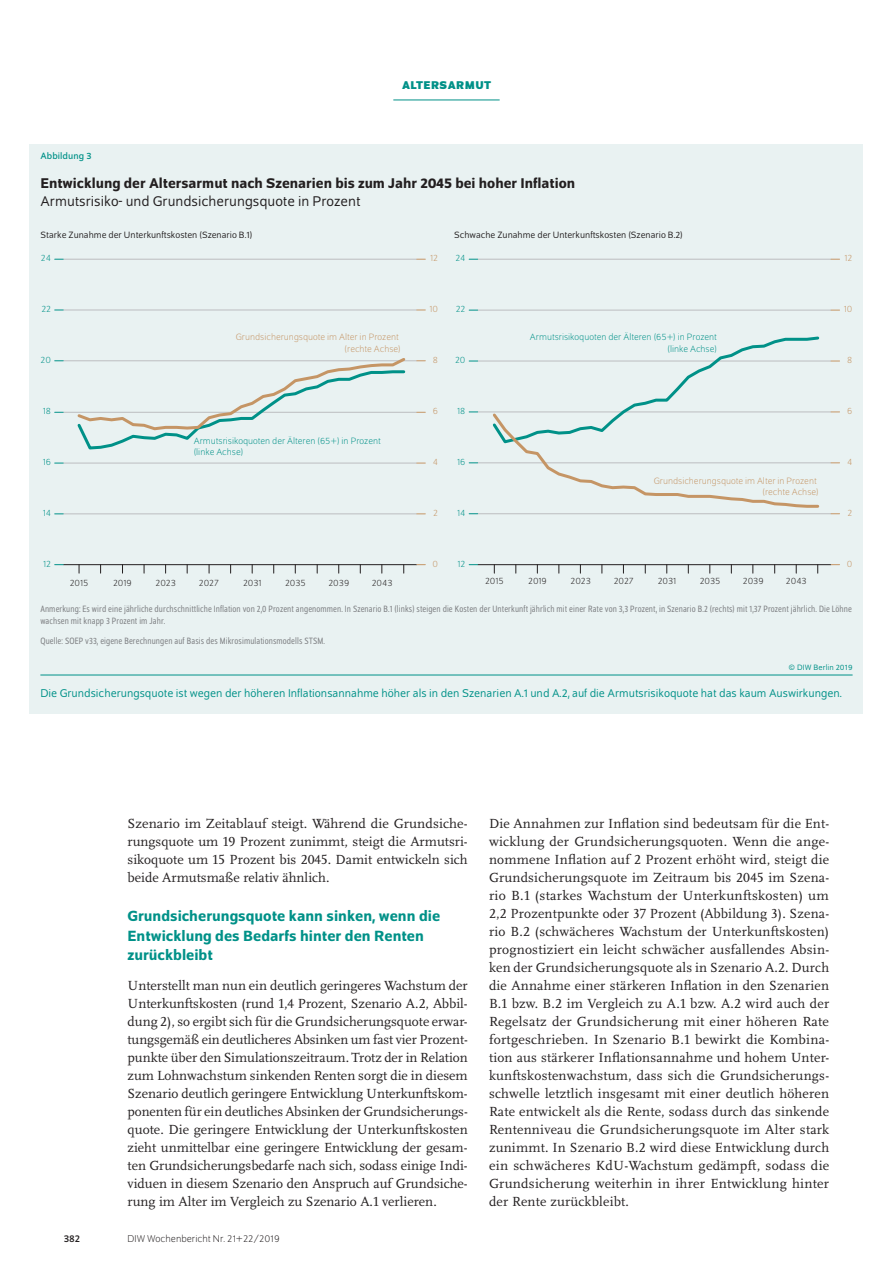
<style>
.page{position:relative;width:893px;height:1263px;background:#fff}
.page>*{position:absolute;margin:0;border:0;box-sizing:border-box;transform-origin:0 0}
.t1{font:500 15.75px/19.5px "Schumpeter";color:#009188}
.t2{font:500 15px "Schumpeter";color:#231f20}
.t3{font:15px "Schumpeter Blond";color:#231f20}
.t4{font:13.8px/18px "Scala Pro";color:#231f20;text-align:justify}
.t5{font:12px "Schumpeter Blond";color:#009188}
.t6{font:700 12px "Schumpeter";color:#009188}
.t7{font:300 10.5px "Schumpeter";color:#231f20}
.t8{font:10.5px "Schumpeter";color:#231f20}
.t9{font:semi-condensed 9.75px/12px "Schumpeter Blond";letter-spacing:.01em;color:#808285}
.t10{font:300 9.75px/11.7px "Schumpeter";color:#009188}
.t11{font:300 9.75px/11.7px "Schumpeter";color:#c59565;text-align:right}
.t12{font:9.75px "Schumpeter Blond";color:#231f20}
.t13{font:300 9.75px "Schumpeter";color:#231f20}
.t14{font:9.75px "Schumpeter";letter-spacing:.01em;color:#009188}
.t15{font:8.25px "Schumpeter Blond";letter-spacing:.01em;color:#009188}
</style>
<div class="page">
<hr style="left:393px;top:100px;width:107px;height:1px;background:#009188">
<div style="left:30px;top:144px;width:833px;height:570px;background:#e9f2f2"></div>
<hr style="left:63px;top:259px;width:354px;height:1px;background:#bcbdc0">
<hr style="left:63px;top:310px;width:354px;height:1px;background:#bcbdc0">
<hr style="left:63px;top:360px;width:354px;height:1px;background:#bcbdc0">
<hr style="left:63px;top:412px;width:354px;height:1px;background:#bcbdc0">
<hr style="left:63px;top:463px;width:354px;height:1px;background:#bcbdc0">
<hr style="left:63px;top:514px;width:354px;height:1px;background:#bcbdc0">
<hr style="left:63px;top:564px;width:354px;height:1px;background:#231f20">
<svg style="left:75px;top:358px;width:333px;height:92px"></svg>
<hr style="left:478px;top:259px;width:353px;height:1px;background:#bcbdc0">
<hr style="left:478px;top:310px;width:353px;height:1px;background:#bcbdc0">
<hr style="left:478px;top:361px;width:353px;height:1px;background:#bcbdc0">
<hr style="left:478px;top:412px;width:353px;height:1px;background:#bcbdc0">
<hr style="left:478px;top:463px;width:353px;height:1px;background:#bcbdc0">
<hr style="left:478px;top:513px;width:353px;height:1px;background:#bcbdc0">
<hr style="left:478px;top:564px;width:353px;height:1px;background:#231f20">
<svg style="left:490px;top:336px;width:331px;height:172px"></svg>
<hr style="left:40px;top:675px;width:813px;height:1px;background:#009188">
<p class="t6" style="left:402px;top:79px;width:18px">ALTERSARMUT</p>
<p class="t14" style="left:40px;top:151px;width:53px">Abbildung 3</p>
<p class="t2" style="left:40px;top:175px;width:536px">Entwicklung der Altersarmut nach Szenarien bis zum Jahr 2045 bei hoher Inflation</p>
<p class="t3" style="left:40px;top:194px;width:322px">Armutsrisiko- und Grundsicherungsquote in Prozent</p>
<p class="t12" style="left:41px;top:230px;width:213px">Starke Zunahme der Unterkunftskosten (Szenario B.1)</p>
<p class="t12" style="left:454px;top:230px;width:230px">Schwache Zunahme der Unterkunftskosten (Szenario B.2)</p>
<p class="t10" style="left:41px;top:252px;width:12px">24</p>
<p class="t11" style="left:430px;top:252px;width:9px">12</p>
<p class="t10" style="left:455px;top:252px;width:12px">24</p>
<p class="t11" style="left:844px;top:252px;width:9px">12</p>
<p class="t10" style="left:41px;top:303px;width:11px">22</p>
<p class="t11" style="left:429px;top:303px;width:10px">10</p>
<p class="t10" style="left:456px;top:303px;width:11px">22</p>
<p class="t11" style="left:844px;top:303px;width:10px">10</p>
<p class="t11" style="left:236px;top:332px;width:166px">Grundsicherungsquote im Alter in Prozent (rechte Achse)</p>
<p class="t10" style="left:530px;top:332px;width:189px;text-align:right">Armutsrisikoquoten der Älteren (65+) in Prozent (linke Achse)</p>
<p class="t10" style="left:41px;top:354px;width:12px">20</p>
<p class="t11" style="left:433px;top:354px;width:7px">8</p>
<p class="t10" style="left:455px;top:354px;width:12px">20</p>
<p class="t11" style="left:847px;top:354px;width:7px">8</p>
<p class="t10" style="left:43px;top:405px;width:10px">18</p>
<p class="t11" style="left:433px;top:405px;width:7px">6</p>
<p class="t10" style="left:457px;top:405px;width:10px">18</p>
<p class="t11" style="left:847px;top:405px;width:7px">6</p>
<p class="t10" style="left:194px;top:435px;width:189px">Armutsrisikoquoten der Älteren (65+) in Prozent (linke Achse)</p>
<p class="t10" style="left:43px;top:456px;width:10px">16</p>
<p class="t11" style="left:433px;top:456px;width:7px">4</p>
<p class="t10" style="left:457px;top:456px;width:10px">16</p>
<p class="t11" style="left:847px;top:456px;width:7px">4</p>
<p class="t11" style="left:654px;top:475px;width:166px">Grundsicherungsquote im Alter in Prozent (rechte Achse)</p>
<p class="t10" style="left:43px;top:507px;width:10px">14</p>
<p class="t11" style="left:433px;top:507px;width:6px">2</p>
<p class="t10" style="left:457px;top:507px;width:10px">14</p>
<p class="t11" style="left:847px;top:507px;width:6px">2</p>
<p class="t10" style="left:43px;top:558px;width:9px">12</p>
<p class="t11" style="left:432px;top:558px;width:7px">0</p>
<p class="t10" style="left:458px;top:558px;width:9px">12</p>
<p class="t11" style="left:847px;top:558px;width:7px">0</p>
<p class="t13" style="left:70px;top:579px;width:20px">2015</p>
<p class="t13" style="left:113px;top:578px;width:20px">2019</p>
<p class="t13" style="left:155px;top:578px;width:22px">2023</p>
<p class="t13" style="left:199px;top:578px;width:22px">2027</p>
<p class="t13" style="left:243px;top:578px;width:20px">2031</p>
<p class="t13" style="left:285px;top:578px;width:22px">2035</p>
<p class="t13" style="left:328px;top:578px;width:22px">2039</p>
<p class="t13" style="left:372px;top:578px;width:22px">2043</p>
<p class="t13" style="left:485px;top:577px;width:20px">2015</p>
<p class="t13" style="left:528px;top:577px;width:20px">2019</p>
<p class="t13" style="left:570px;top:577px;width:22px">2023</p>
<p class="t13" style="left:614px;top:577px;width:22px">2027</p>
<p class="t13" style="left:658px;top:577px;width:20px">2031</p>
<p class="t13" style="left:700px;top:577px;width:22px">2035</p>
<p class="t13" style="left:743px;top:577px;width:22px">2039</p>
<p class="t13" style="left:786px;top:577px;width:22px">2043</p>
<p class="t9" style="left:40px;top:603px;width:813px">Anmerkung: Es wird eine jährliche durchschnittliche Inflation von 2,0 Prozent angenommen. In Szenario B.1 (links) steigen die Kosten der Unterkunft jährlich mit einer Rate von 3,3 Prozent, in Szenario B.2 (rechts) mit 1,37 Prozent jährlich. Die Löhne wachsen mit knapp 3 Prozent im Jahr.</p>
<p class="t9" style="left:40px;top:635px;width:286px">Quelle: SOEP v33, eigene Berechnungen auf Basis des Mikrosimulationsmodells STSM.</p>
<p class="t15" style="left:788px;top:664px;width:66px">© DIW Berlin 2019</p>
<p class="t5" style="left:40px;top:687px;width:803px">Die Grundsicherungsquote ist wegen der höheren Inflationsannahme höher als in den Szenarien A.1 und A.2, auf die Armutsrisikoquote hat das kaum Auswirkungen.</p>
<p class="t4" style="left:128px;top:814px;width:342px">Szenario im Zeitablauf steigt. Während die Grundsiche&shy;rungsquote um 19 Prozent zunimmt, steigt die Armutsri&shy;sikoquote um 15 Prozent bis 2045. Damit entwickeln sich beide Armutsmaße relativ ähnlich.</p>
<p class="t1" style="left:128px;top:906px;width:314px">Grundsicherungsquote kann sinken, wenn die<br>Entwicklung des Bedarfs hinter den Renten zurückbleibt</p>
<p class="t4" style="left:128px;top:976px;width:342px">Unterstellt man nun ein deutlich geringeres Wachstum der Unterkunftskosten (rund 1,4 Prozent, Szenario A.2, Abbil&shy;dung 2), so ergibt sich für die Grundsicherungsquote erwar&shy;tungsgemäß ein deutlicheres Absinken um fast vier Prozent&shy;punkte über den Simulationszeitraum. Trotz der in Relation zum Lohnwachstum sinkenden Renten sorgt die in diesem Szenario deutlich geringere Entwicklung Unterkunftskom&shy;ponenten für ein deutliches Absinken der Grundsicherungs&shy;quote. Die geringere Entwicklung der Unterkunftskosten zieht unmittelbar eine geringere Entwicklung der gesam&shy;ten Grundsicherungsbedarfe nach sich, sodass einige Indi&shy;viduen in diesem Szenario den Anspruch auf Grundsiche&shy;rung im Alter im Vergleich zu Szenario A.1 verlieren.</p>
<p class="t8" style="left:64px;top:1233px;width:18px">382</p>
<p class="t7" style="left:128px;top:1234px;width:154px">DIW Wochenbericht Nr. 21+22/2019</p>
<p class="t4" style="left:489px;top:814px;width:342px">Die Annahmen zur Inflation sind bedeutsam für die Ent&shy;wicklung der Grundsicherungsquoten. Wenn die ange&shy;nommene Inflation auf 2 Prozent erhöht wird, steigt die Grundsicherungsquote im Zeitraum bis 2045 im Szena&shy;rio B.1 (starkes Wachstum der Unterkunftskosten) um 2,2 Prozentpunkte oder 37 Prozent (Abbildung 3). Szena&shy;rio B.2 (schwächeres Wachstum der Unterkunftskosten) prognostiziert ein leicht schwächer ausfallendes Absin&shy;ken der Grundsicherungsquote als in Szenario A.2. Durch die Annahme einer stärkeren Inflation in den Szenarien B.1 bzw. B.2 im Vergleich zu A.1 bzw. A.2 wird auch der Regelsatz der Grundsicherung mit einer höheren Rate fortgeschrieben. In Szenario B.1 bewirkt die Kombina&shy;tion aus stärkerer Inflationsannahme und hohem Unter&shy;kunftskostenwachstum, dass sich die Grundsicherungs&shy;schwelle letztlich insgesamt mit einer deutlich höheren Rate entwickelt als die Rente, sodass durch das sinkende Rentenniveau die Grundsicherungsquote im Alter stark zunimmt. In Szenario B.2 wird diese Entwicklung durch ein schwächeres KdU-Wachstum gedämpft, sodass die Grundsicherung weiterhin in ihrer Entwicklung hinter der Rente zurückbleibt.</p>
</div>
